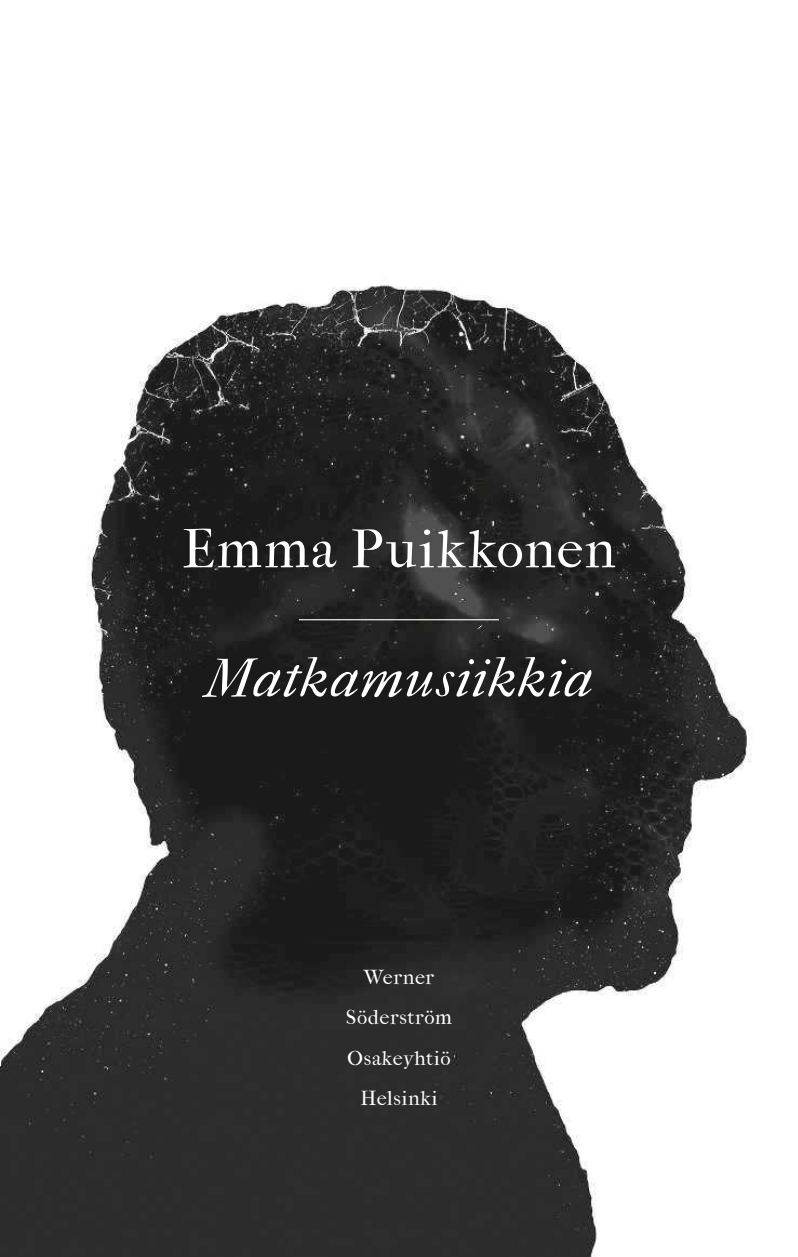
<style>
.page{position:relative;width:798px;height:1257px;background:#fff}
.page>*{position:absolute;margin:0;border:0;box-sizing:border-box;transform-origin:0 0}
.t1{font:54px "IM FELL French Canon PRO Italic";letter-spacing:.025em;color:#fff}
.t2{font:54px "IM FELL French Canon PRO Roman";letter-spacing:.035em;color:#fff}
.t3{font:20.25px/40.5px "IM FELL French Canon PRO Roman";letter-spacing:.03em;color:#fff;text-align:center}
</style>
<div class="page">
<img style="left:0;top:285px;width:752px;height:971px">
<hr style="left:299px;top:619px;width:200px;height:1px;background:#fff">
<h1 class="t2" style="left:182px;top:518px;width:435px">Emma Puikkonen</h1>
<h1 class="t1" style="left:205px;top:647px;width:389px">Matkamusiikkia</h1>
<p class="t3" style="left:346px;top:956px;width:106px">Werner<br>Söderström<br>Osakeyhtiö<br>Helsinki</p>
</div>
